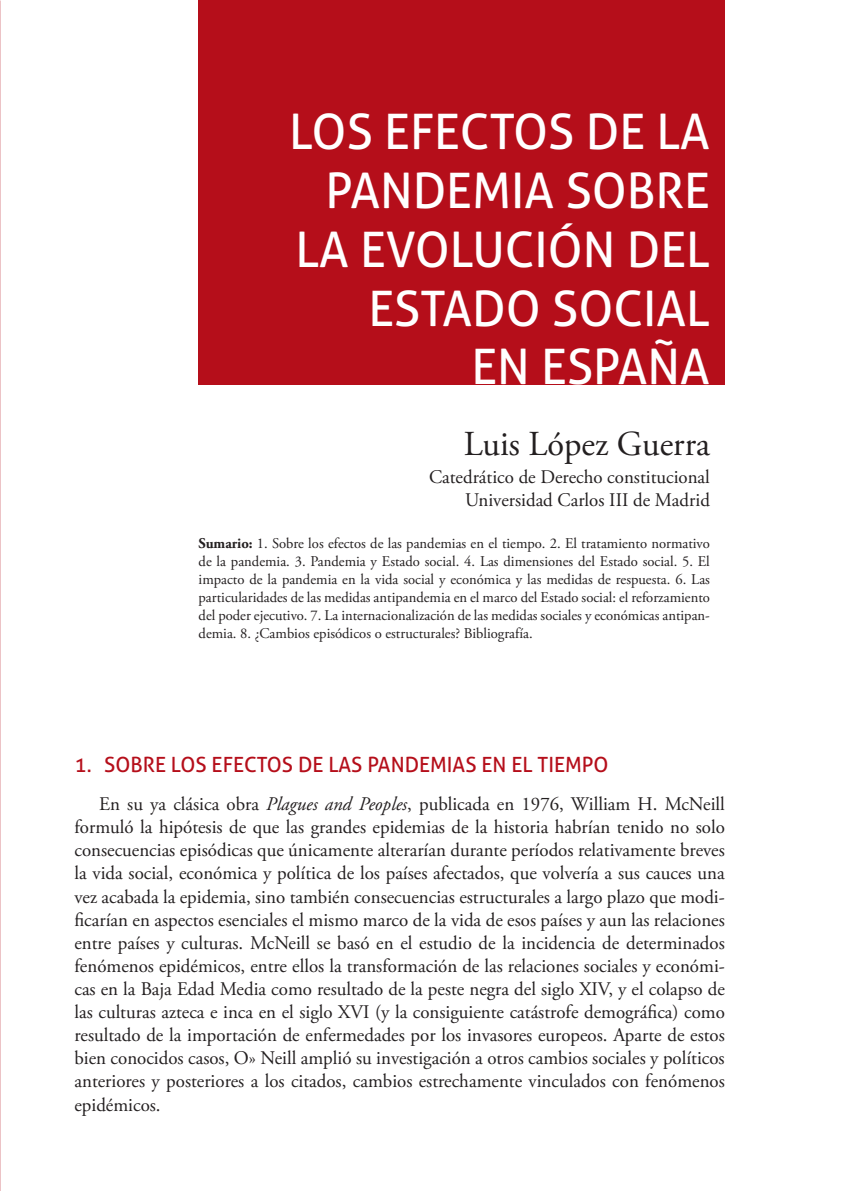
<style>
.page{position:relative;width:844px;height:1191px;background:#fff}
.page>*{position:absolute;margin:0;border:0;box-sizing:border-box;transform-origin:0 0}
.Titular{font:49px/58.8px "Aller";color:#fff;text-align:right}
.Autor{font:35px "Adobe Garamond Pro";color:#231f20}
.Punto_1{font:21px "Aller";color:#b50e1a}
.Texto{font:19.25px/23.1px "Adobe Garamond Pro";color:#231f20;text-align:justify}
.Cargo{font:19.25px "Adobe Garamond Pro";color:#231f20}
.Sumario{font:14.88px/17.8px "Adobe Garamond Pro";color:#231f20;text-align:justify}
.s1{font-weight:700}
.s2{font-style:italic}
</style>
<div class="page">
<div style="left:198px;top:0;width:526px;height:384px;background:#b50e1a"></div>
<p class="Titular" style="left:289px;top:102px;width:422px">LOS EFECTOS DE LA<br>PANDEMIA SOBRE<br>LA EVOLUCIÓN DEL<br>ESTADO SOCIAL<br>EN ESPAÑA</p>
<p class="Autor" style="left:463px;top:422px;width:248px">Luis López Guerra</p>
<p class="Cargo" style="left:429px;top:465px;width:282px">Catedrático de Derecho constitucional</p>
<p class="Cargo" style="left:465px;top:488px;width:246px">Universidad Carlos III de Madrid</p>
<p class="Sumario" style="left:198px;top:535px;width:512px"><span class="s1">Sumario:</span> 1. Sobre los efectos de las pandemias en el tiempo. 2. El tratamiento normativo de la pandemia. 3. Pandemia y Estado social. 4. Las dimensiones del Estado social. 5. El impacto de la pandemia en la vida social y económica y las medidas de respuesta. 6. Las particularidades de las medidas antipandemia en el marco del Estado social: el reforzamiento del poder ejecutivo. 7. La internacionalización de las medidas sociales y económicas antipan&shy;demia. 8. ¿Cambios episódicos o estructurales? Bibliografía.</p>
<p class="Punto_1" style="left:74px;top:752px;width:535px">1. SOBRE LOS EFECTOS DE LAS PANDEMIAS EN EL TIEMPO</p>
<p class="Texto" style="left:74px;top:793px;width:651px;text-indent:25px">En su ya clásica obra <span class="s2">Plagues and Peoples</span>, publicada en 1976, William H. McNeill formuló la hipótesis de que las grandes epidemias de la historia habrían tenido no solo consecuencias episódicas que únicamente alterarían durante períodos relativamente breves la vida social, económica y política de los países afectados, que volvería a sus cauces una vez acabada la epidemia, sino también consecuencias estructurales a largo plazo que modi&shy;ficarían en aspectos esenciales el mismo marco de la vida de esos países y aun las relaciones entre países y culturas. McNeill se basó en el estudio de la incidencia de determinados fenómenos epidémicos, entre ellos la transformación de las relaciones sociales y económi&shy;cas en la Baja Edad Media como resultado de la peste negra del siglo XIV, y el colapso de las culturas azteca e inca en el siglo XVI (y la consiguiente catástrofe demográfica) como resultado de la importación de enfermedades por los invasores europeos. Aparte de estos bien conocidos casos, O» Neill amplió su investigación a otros cambios sociales y políticos anteriores y posteriores a los citados, cambios estrechamente vinculados con fenómenos epidémicos.</p>
</div>
